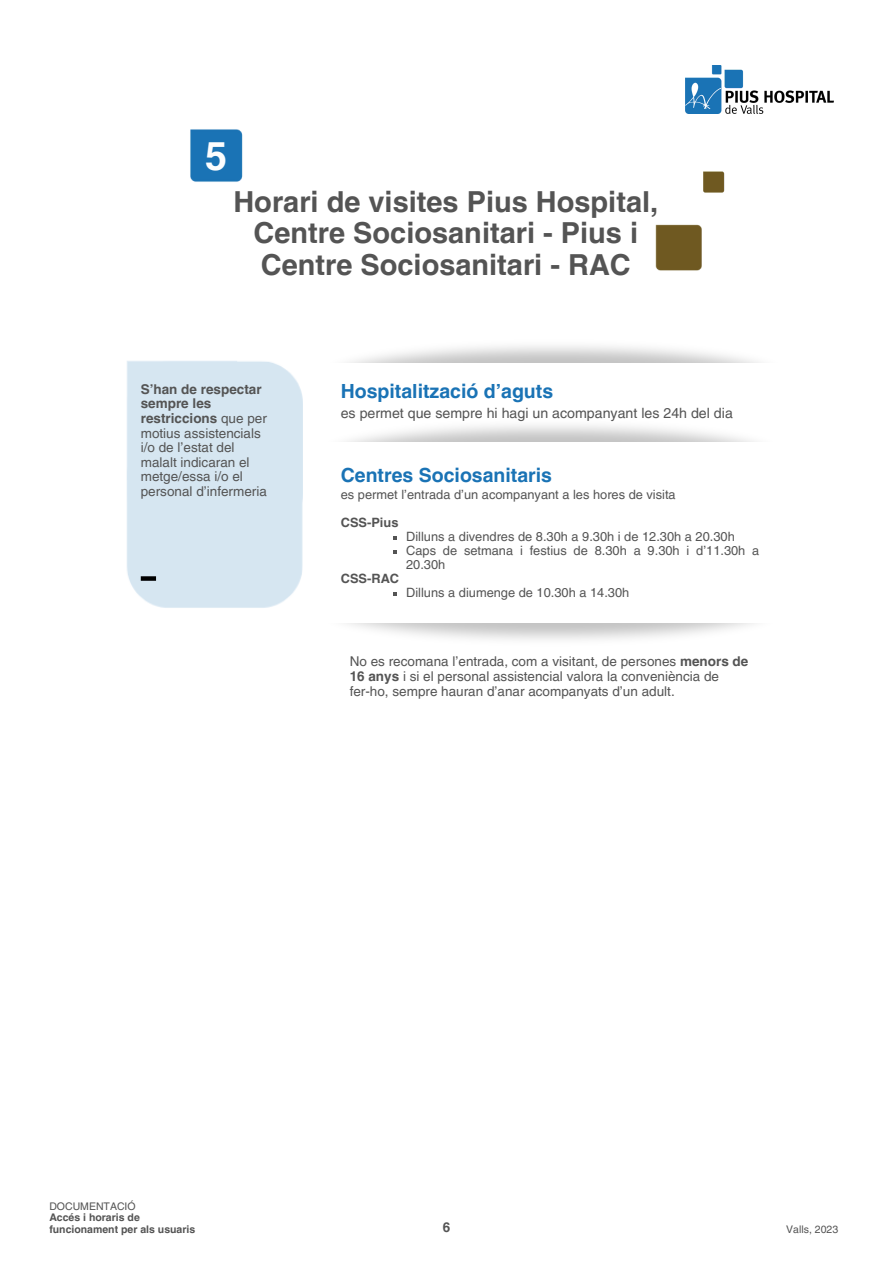
<style>
.page{position:relative;width:893px;height:1264px;background:#fff}
.page>*{position:absolute;margin:0;border:0;box-sizing:border-box;transform-origin:0 0}
.t1{font:700 39.45px "Helvetica LT Pro";color:#fcfdfe}
.t2{font:700 28.95px/31.5px "Helvetica LT Pro";color:#545454;text-align:center}
.t3{font:700 19.5px "Helvetica LT Pro";color:#1a73b5}
.t4{font:14.25px "Helvetica LT Pro";color:#545454}
.t5{font:13.5px/14.5px "Helvetica LT Pro";color:#545454}
.t6{font:700 13.5px "Helvetica LT Pro";color:#545454}
.t7{font:12.75px/14px "Helvetica LT Pro";color:#545454}
.t8{font:700 12.75px "Helvetica LT Pro";color:#545454}
.t9{font:700 10.5px/11.4px "Helvetica LT Pro";color:#545454}
.t10{font:10.5px "Helvetica LT Pro";color:#545454}
.s1{font-weight:700}
</style>
<div class="page">
<img style="left:685px;top:65px;width:148px;height:49px">
<img style="left:190px;top:129px;width:53px;height:53px">
<img style="left:655px;top:224px;width:47px;height:47px">
<img style="left:703px;top:171px;width:22px;height:22px">
<svg style="left:393px;top:550px;width:3px;height:4px"></svg>
<div style="left:141px;top:576px;width:15px;height:5px;background:#000"></div>
<p class="t1" style="left:205px;top:141px;width:23px">5</p>
<p class="t2" style="left:233px;top:188px;width:426px">Horari de visites Pius Hospital,<br>Centre Sociosanitari - Pius i<br>Centre Sociosanitari - RAC</p>
<p class="t5" style="left:141px;top:383px;width:128px"><span class="s1">S’han de respectar sempre les restriccions</span> que per motius assistencials i/o de l’estat del malalt indicaran el metge/essa i/o el personal d’infermeria</p>
<p class="t3" style="left:341px;top:384px;width:214px">Hospitalització d’aguts</p>
<h1 class="t4" style="left:341px;top:407px;width:393px">es permet que sempre hi hagi un acompanyant les 24h del dia</h1>
<p class="t3" style="left:341px;top:468px;width:213px">Centres Sociosanitaris</p>
<p class="t7" style="left:341px;top:489px;width:336px">es permet l’entrada d’un acompanyant a les hores de visita</p>
<p class="t8" style="left:341px;top:518px;width:59px">CSS-Pius</p>
<p class="t7" style="left:406px;top:531px;width:330px">Dilluns a divendres de 8.30h a 9.30h i de 12.30h a 20.30h</p>
<h5 class="t7" style="left:406px;top:544px;width:355px">Caps de setmana i festius de 8.30h a 9.30h i d’11.30h a<br>20.30h</h5>
<p class="t8" style="left:341px;top:573px;width:60px">CSS-RAC</p>
<h5 class="t7" style="left:406px;top:586px;width:224px">Dilluns a diumenge de 10.30h a 14.30h</h5>
<h5 class="t5" style="left:349px;top:655px;width:400px">No es recomana l’entrada, com a visitant, de persones <span class="s1">menors de<br>16 anys</span> i si el personal assistencial valora la conveniència de fer-ho, sempre hauran d’anar acompanyats d’un adult.</h5>
<h4 class="t10" style="left:49px;top:1202px;width:88px">DOCUMENTACIÓ</h4>
<p class="t9" style="left:49px;top:1212px;width:147px">Accés i horaris de funcionament per als usuaris</p>
<p class="t6" style="left:443px;top:1221px;width:9px">6</p>
<h3 class="t10" style="left:786px;top:1225px;width:53px">Valls, 2023</h3>
</div>
